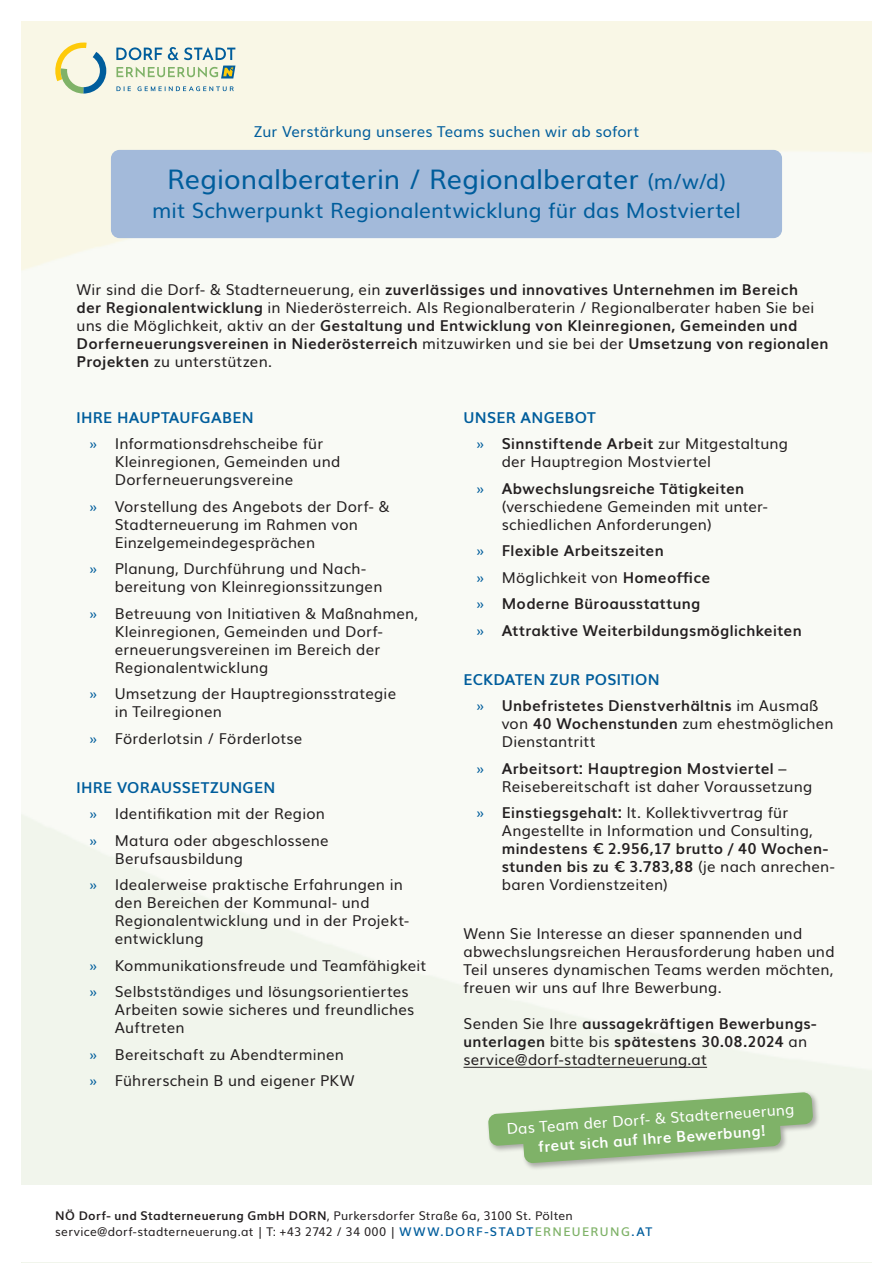
<style>
.page{position:relative;width:893px;height:1263px;background:#fff}
.page>*{position:absolute;margin:0;border:0;box-sizing:border-box;transform-origin:0 0}
.t1{font:27px "Muli";color:#005d9c}
.t2{font:21px "Muli";letter-spacing:.005em;color:#005d9c}
.t3{font:15px/18px "Muli";letter-spacing:.015em;color:#231f20}
.t4{font:700 15px/18px "Muli";letter-spacing:.025em;color:#231f20}
.t5{font:15px "Muli";letter-spacing:.01em;color:#005d9c}
.t6{font:15px "Muli";color:#fff}
.t7{font:700 15px "Muli";color:#fff}
.t8{font:12px/16.5px "Muli";letter-spacing:.025em;color:#231f20}
.s1{font-size:21px}
.s2{font-weight:400}
.s3{font-weight:700;color:#005d9c}
.s4{color:#005d9c}
.s5{font-weight:400;color:#005d9c}
.s6{font-weight:700}
.s7{font-weight:600;color:#005d9c}
.s8{font-weight:600;color:#7fb268}
</style>
<div class="page">
<svg style="left:52px;top:42px;width:54px;height:52px"></svg>
<svg style="left:116px;top:47px;width:119px;height:13px"></svg>
<svg style="left:116px;top:86px;width:118px;height:5px"></svg>
<svg style="left:116px;top:66px;width:119px;height:13px"></svg>
<div style="left:111px;top:150px;width:671px;height:88px;background:#a3bada;border-radius:9px"></div>
<hr style="left:463px;top:1067px;width:244px;height:1px;background:#231f20">
<div style="left:487px;top:1091px;width:333px;height:80px;background:#231f20;opacity:.35"></div>
<svg style="left:488px;top:1092px;width:325px;height:71px"></svg>
<p class="t5" style="left:254px;top:119px;width:387px">Zur Verstärkung unseres Teams suchen wir ab sofort</p>
<h1 class="t1" style="left:167px;top:158px;width:560px">Regionalberaterin / Regionalberater <span class="s1">(m/w/d)</span></h1>
<h2 class="t2" style="left:152px;top:193px;width:590px">mit Schwerpunkt Regionalentwicklung für das Mostviertel</h2>
<p class="t4" style="left:77px;top:279px;width:753px"><span class="s2">Wir sind die Dorf- &amp; Stadterneuerung, ein</span> zuverlässiges und innovatives Unternehmen im Bereich<br>der Regionalentwicklung <span class="s2">in Niederösterreich. Als Regionalberaterin / Regionalberater haben Sie bei uns die Möglichkeit, aktiv an der</span> Gestaltung und Entwicklung von Kleinregionen, Gemeinden und Dorferneuerungsvereinen in Niederösterreich <span class="s2">mitzuwirken und sie bei der</span> Umsetzung von regionalen Projekten <span class="s2">zu unterstützen.</span></p>
<p class="t3" style="left:89px;top:403px;width:236px;line-height:26.5px;text-indent:-13px"><span class="s3">IHRE HAUPTAUFGABEN<br></span><span class="s4">»</span> Informationsdrehscheibe für</p>
<p class="t3" style="left:115px;top:452px;width:227px">Kleinregionen, Gemeinden und<br>Dorferneuerungsvereine</p>
<p class="t3" style="left:115px;top:496px;width:277px;text-indent:-26px"><span class="s4">»</span> Vorstellung des Angebots der Dorf- &amp;<br>Stadterneuerung im Rahmen von<br>Einzelgemeindegesprächen</p>
<p class="t3" style="left:115px;top:559px;width:269px;text-indent:-26px"><span class="s4">»</span> Planung, Durchführung und Nach&shy;bereitung von Kleinregionssitzungen</p>
<p class="t3" style="left:115px;top:603px;width:305px;text-indent:-26px"><span class="s4">»</span> Betreuung von Initiativen &amp; Maßnahmen, Kleinregionen, Gemeinden und Dorf&shy;erneuerungsvereinen im Bereich der Regionalentwicklung</p>
<p class="t3" style="left:115px;top:684px;width:283px;text-indent:-26px"><span class="s4">»</span> Umsetzung der Hauptregionsstrategie in Teilregionen</p>
<p class="t3" style="left:89px;top:728px;width:215px"><span class="s4">»</span> Förderlotsin / Förderlotse</p>
<p class="t3" style="left:89px;top:773px;width:241px;line-height:26.5px;text-indent:-13px"><span class="s3">IHRE VORAUSSETZUNGEN<br></span><span class="s4">»</span> Identifikation mit der Region <span class="s4">»</span> Matura oder abgeschlossene</p>
<p class="t3" style="left:89px;top:844px;width:315px;line-height:26.5px;text-indent:26px">Berufsausbildung<br><span class="s4">»</span> Idealerweise praktische Erfahrungen in</p>
<p class="t3" style="left:115px;top:893px;width:296px">den Bereichen der Kommunal- und<br>Regionalentwicklung und in der Projekt&shy;entwicklung</p>
<p class="t3" style="left:89px;top:951px;width:339px;line-height:26.5px"><span class="s4">»</span> Kommunikationsfreude und Teamfähigkeit <span class="s4">»</span> Selbstständiges und lösungsorientiertes</p>
<p class="t3" style="left:115px;top:1000px;width:301px">Arbeiten sowie sicheres und freundliches<br>Auftreten</p>
<p class="t3" style="left:89px;top:1040px;width:267px;line-height:26.5px"><span class="s4">»</span> Bereitschaft zu Abendterminen <span class="s4">»</span> Führerschein B und eigener PKW</p>
<p class="t4" style="left:476px;top:403px;width:313px;line-height:26.5px;text-indent:-13px"><span class="s4">UNSER ANGEBOT<br></span><span class="s5">»</span> Sinnstiftende Arbeit <span class="s2">zur Mitgestaltung</span></p>
<p class="t4" style="left:476px;top:448px;width:269px;line-height:26.5px;text-align:center"><span class="s2">der Hauptregion Mostviertel<br></span><span class="s5">»</span> Abwechslungsreiche Tätigkeiten</p>
<p class="t3" style="left:502px;top:496px;width:268px">(verschiedene Gemeinden mit unter&shy;schiedlichen Anforderungen)</p>
<p class="t4" style="left:476px;top:537px;width:327px;line-height:26.5px"><span class="s5">»</span> Flexible Arbeitszeiten<br><span class="s5">»</span> <span class="s2">Möglichkeit von</span> Homeoffice<br><span class="s5">»</span> Moderne Büroausstattung<br><span class="s5">»</span> Attraktive Weiterbildungsmöglichkeiten</p>
<p class="t4" style="left:476px;top:665px;width:344px;line-height:26.5px;text-indent:-13px"><span class="s4">ECKDATEN ZUR POSITION<br></span><span class="s5">»</span> Unbefristetes Dienstverhältnis <span class="s2">im Ausmaß</span></p>
<p class="t3" style="left:502px;top:714px;width:333px">von <span class="s6">40 Wochenstunden</span> zum ehestmöglichen<br>Dienstantritt</p>
<p class="t3" style="left:502px;top:758px;width:312px;text-indent:-26px"><span class="s4">»</span> <span class="s6">Arbeitsort: Hauptregion Mostviertel</span> –<br>Reisebereitschaft ist daher Voraussetzung</p>
<p class="t3" style="left:502px;top:803px;width:312px;text-indent:-26px"><span class="s4">»</span> <span class="s6">Einstiegsgehalt:</span> lt. Kollektivvertrag für<br>Angestellte in Information und Consulting,</p>
<p class="t4" style="left:502px;top:839px;width:335px">mindestens € 2.956,17 brutto / 40 Wochen&shy;stunden bis zu € 3.783,88 <span class="s2">(je nach anrechen&shy;baren Vordienstzeiten)</span></p>
<p class="t3" style="left:463px;top:923px;width:373px">Wenn Sie Interesse an dieser spannenden und abwechslungsreichen Herausforderung haben und Teil unseres dynamischen Teams werden möchten, freuen wir uns auf Ihre Bewerbung.</p>
<p class="t4" style="left:463px;top:1014px;width:355px"><span class="s2">Senden Sie Ihre</span> aussagekräftigen Bewerbungs&shy;unterlagen <span class="s2">bitte bis</span> spätestens 30.08.2024 <span class="s2">an service@dorf-stadterneuerung.at</span></p>
<p class="t6" style="left:506px;top:1117px;width:290px;rotate:-4deg">Das Team der Dorf- &amp; Stadterneuerung</p>
<p class="t7" style="left:537px;top:1134px;width:230px;rotate:-4deg">freut sich auf Ihre Bewerbung!</p>
<p class="t8" style="left:55px;top:1206px;width:599px"><span class="s6">NÖ Dorf- und Stadterneuerung GmbH DORN</span>, Purkersdorfer Straße 6a, 3100 St. Pölten service@dorf-stadterneuerung.at | T: +43 2742 / 34 000 | <span class="s7">WWW.DORF-STADT</span><span class="s8">ERNEUERUNG</span><span class="s7">.AT</span></p>
</div>
